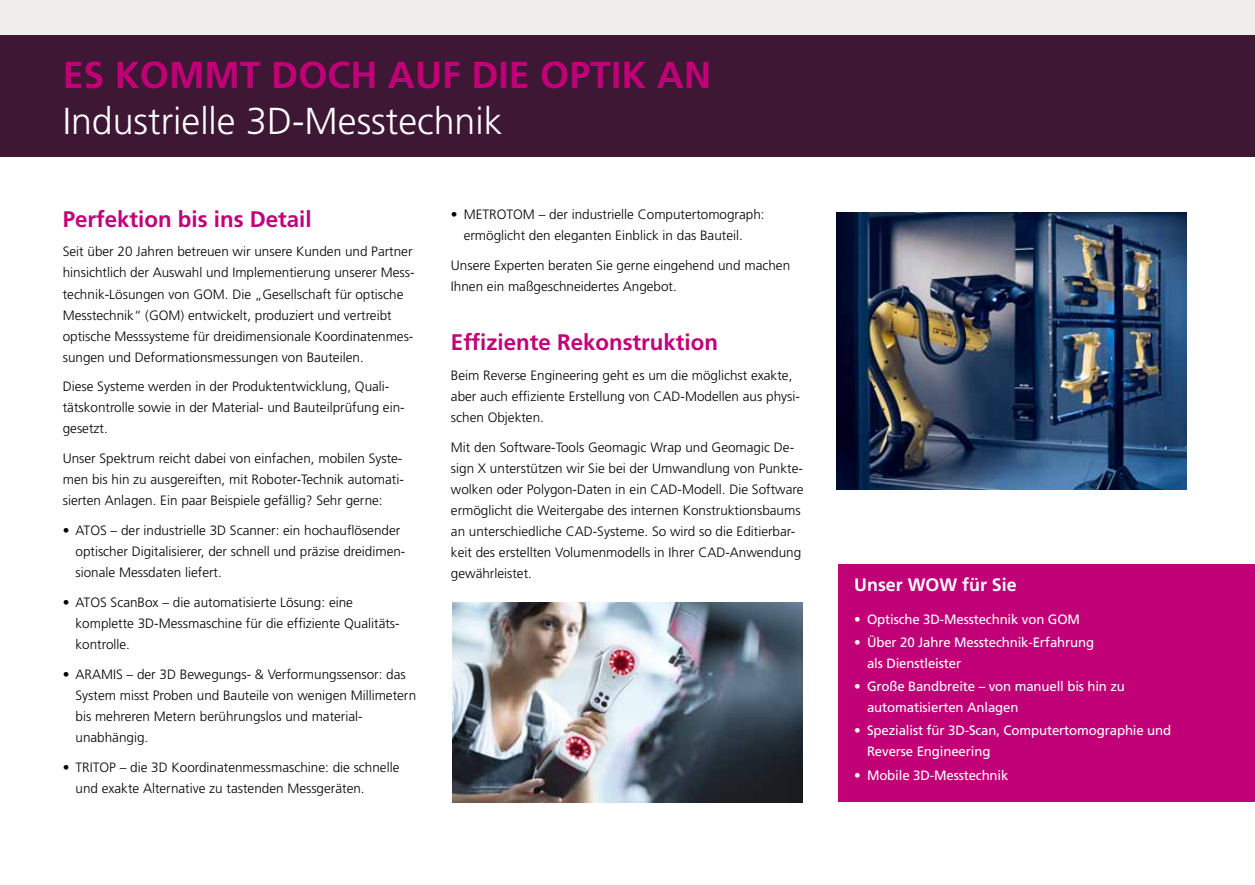
<style>
.page{position:relative;width:1255px;height:885px;background:#fff}
.page>*{position:absolute;margin:0;border:0;box-sizing:border-box;transform-origin:0 0}
.t1{font:300 37.5px "Frutiger LT Std";color:#fff}
.t2{font:700 37.5px "Frutiger LT Std";color:#c10077}
.t3{font:700 22.5px "Frutiger LT Std";color:#c10077}
.t4{font:700 18px "Frutiger LT Std";color:#fff}
.t5{font:300 13.5px/21px "Frutiger";color:#000}
.t6{font:13.5px/21px "Frutiger";letter-spacing:-.01em;color:#fff}
</style>
<div class="page">
<div style="left:0;top:9px;width:1254px;height:148px;background:#3e1735"></div>
<div style="left:0;top:0;width:1254px;height:35px;background:#efeeec"></div>
<div style="left:838px;top:564px;width:416px;height:237px;background:#c10077"></div>
<img style="left:452px;top:602px;width:350px;height:199px">
<img style="left:836px;top:213px;width:350px;height:276px">
<h1 class="t2" style="left:63px;top:53px;width:650px">ES KOMMT DOCH AUF DIE OPTIK AN</h1>
<h1 class="t1" style="left:63px;top:100px;width:441px">Industrielle 3D-Messtechnik</h1>
<h2 class="t3" style="left:63px;top:206px;width:250px">Perfektion bis ins Detail</h2>
<p class="t5" style="left:63px;top:241px;width:353px">Seit über 20 Jahren betreuen wir unsere Kunden und Partner hinsichtlich der Auswahl und Implementierung unserer Mess&shy;technik-Lösungen von GOM. Die „Gesellschaft für optische Messtechnik“ (GOM) entwickelt, produziert und vertreibt optische Messsysteme für dreidimensionale Koordinatenmes&shy;sungen und Deformationsmessungen von Bauteilen.</p>
<p class="t5" style="left:63px;top:376px;width:343px">Diese Systeme werden in der Produktentwicklung, Quali&shy;tätskontrolle sowie in der Material- und Bauteilprüfung ein&shy;gesetzt.</p>
<p class="t5" style="left:63px;top:448px;width:343px;text-align:justify">Unser Spektrum reicht dabei von einfachen, mobilen Syste&shy;men bis hin zu ausgereiften, mit Roboter-Technik automati&shy;sierten Anlagen. Ein paar Beispiele gefällig? Sehr gerne:</p>
<p class="t5" style="left:75px;top:520px;width:331px;text-indent:-13px">• ATOS – der industrielle 3D Scanner: ein hochauflösender optischer Digitalisierer, der schnell und präzise dreidimen&shy;sionale Messdaten liefert.</p>
<p class="t5" style="left:75px;top:592px;width:326px;text-indent:-13px">• ATOS ScanBox – die automatisierte Lösung: eine komplette 3D-Messmaschine für die effiziente Qualitäts&shy;kontrolle.</p>
<p class="t5" style="left:75px;top:664px;width:342px;text-indent:-13px">• ARAMIS – der 3D Bewegungs- &amp; Verformungssensor: das System misst Proben und Bauteile von wenigen Millimetern bis mehreren Metern berührungslos und material&shy;unabhängig.</p>
<p class="t5" style="left:75px;top:756px;width:325px;text-indent:-13px">• TRITOP – die 3D Koordinatenmessmaschine: die schnelle und exakte Alternative zu tastenden Messgeräten.</p>
<p class="t5" style="left:463px;top:204px;width:302px;text-indent:-13px">• METROTOM – der industrielle Computertomograph: ermöglicht den eleganten Einblick in das Bauteil.</p>
<p class="t5" style="left:451px;top:254px;width:341px">Unsere Experten beraten Sie gerne eingehend und machen<br>Ihnen ein maßgeschneidertes Angebot.</p>
<h2 class="t3" style="left:451px;top:329px;width:268px">Effiziente Rekonstruktion</h2>
<p class="t5" style="left:451px;top:365px;width:350px">Beim Reverse Engineering geht es um die möglichst exakte, aber auch effiziente Erstellung von CAD-Modellen aus physi&shy;schen Objekten.</p>
<p class="t5" style="left:451px;top:437px;width:354px">Mit den Software-Tools Geomagic Wrap und Geomagic De&shy;sign X unterstützen wir Sie bei der Umwandlung von Punkte&shy;wolken oder Polygon-Daten in ein CAD-Modell. Die Software ermöglicht die Weitergabe des internen Konstruktionsbaums an unterschiedliche CAD-Systeme. So wird so die Editierbar&shy;keit des erstellten Volumenmodells in Ihrer CAD-Anwendung gewährleistet.</p>
<h3 class="t4" style="left:854px;top:574px;width:164px">Unser WOW für Sie</h3>
<p class="t6" style="left:854px;top:608px;width:227px">• Optische 3D-Messtechnik von GOM</p>
<p class="t6" style="left:867px;top:631px;width:229px;text-indent:-13px">• Über 20 Jahre Messtechnik-Erfahrung als Dienstleister</p>
<p class="t6" style="left:867px;top:676px;width:259px;text-indent:-13px">• Große Bandbreite – von manuell bis hin zu automatisierten Anlagen</p>
<p class="t6" style="left:867px;top:720px;width:306px;text-indent:-13px">• Spezialist für 3D-Scan, Computertomographie und<br>Reverse Engineering</p>
<p class="t6" style="left:854px;top:764px;width:156px">• Mobile 3D-Messtechnik</p>
</div>
